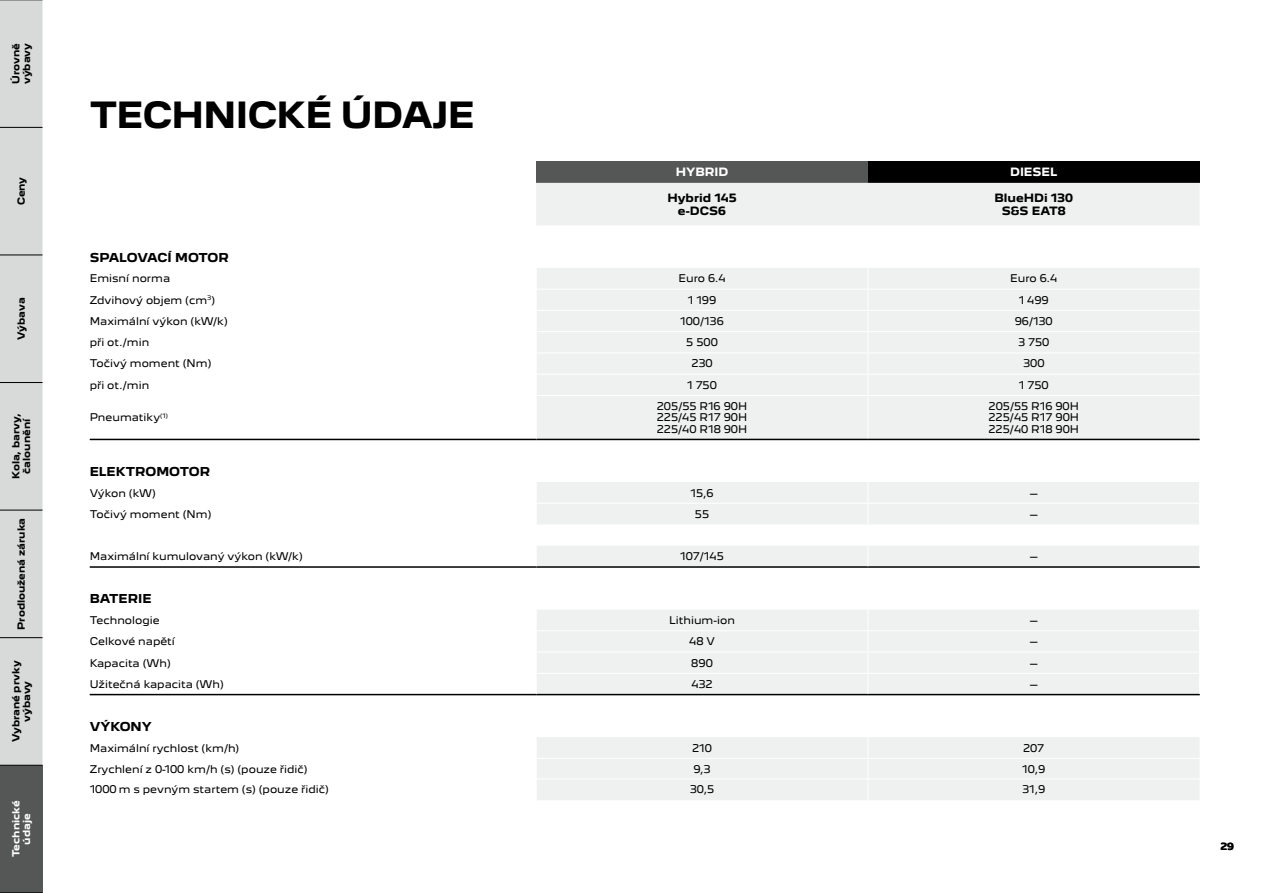
<style>
.page{position:relative;width:1263px;height:893px;background:#fff}
.page>*{position:absolute;margin:0;border:0;box-sizing:border-box;transform-origin:0 0}
.t1{font:700 33px "Peugeot New";letter-spacing:-.02em;color:#000}
.t2{font:700 11.25px "Peugeot New";color:#000}
.t3{font:700 11.25px "Peugeot New";letter-spacing:-.02em;color:#000}
.t4{font:700 10.5px/12.6px "Peugeot New";color:#000;text-align:center}
.t5{font:700 10.5px "Peugeot New";color:#fff}
.t6{font:9.75px/11.7px "Peugeot New";color:#000;text-align:justify}
.t7{font:700 9px/10.8px "Peugeot New";color:#000;text-align:center}
.t8{font:700 9px/10.8px "Peugeot New";color:#fff;text-align:center}
</style>
<div class="page">
<div style="left:536px;top:162px;width:332px;height:21px;background:#555756"></div>
<div style="left:868px;top:162px;width:331px;height:21px;background:#000"></div>
<svg style="left:536px;top:183px;width:663px;height:617px;fill:#eff0f0"></svg>
<hr style="left:90px;top:694px;width:446px;height:1px;background:#000">
<hr style="left:536px;top:694px;width:332px;height:1px;background:#000">
<hr style="left:868px;top:694px;width:332px;height:1px;background:#000">
<hr style="left:536px;top:503px;width:332px;height:1px;background:#fff">
<hr style="left:868px;top:503px;width:332px;height:1px;background:#fff">
<hr style="left:868px;top:758px;width:331px;height:1px;background:#fff">
<hr style="left:868px;top:779px;width:331px;height:1px;background:#fff">
<svg style="left:868px;top:737px;width:1px;height:63px"></svg>
<hr style="left:536px;top:289px;width:332px;height:1px;background:#fff">
<hr style="left:868px;top:289px;width:331px;height:1px;background:#fff">
<hr style="left:536px;top:310px;width:332px;height:1px;background:#fff">
<hr style="left:868px;top:310px;width:331px;height:1px;background:#fff">
<hr style="left:536px;top:331px;width:332px;height:1px;background:#fff">
<hr style="left:868px;top:331px;width:331px;height:1px;background:#fff">
<hr style="left:536px;top:353px;width:332px;height:1px;background:#fff">
<hr style="left:868px;top:353px;width:331px;height:1px;background:#fff">
<hr style="left:536px;top:374px;width:332px;height:1px;background:#fff">
<hr style="left:868px;top:374px;width:331px;height:1px;background:#fff">
<svg style="left:868px;top:268px;width:1px;height:127px"></svg>
<hr style="left:536px;top:395px;width:332px;height:1px;background:#fff">
<hr style="left:868px;top:395px;width:331px;height:1px;background:#fff">
<hr style="left:868px;top:396px;width:1px;height:43px;background:#fff">
<hr style="left:90px;top:439px;width:446px;height:1px;background:#000">
<hr style="left:90px;top:566px;width:446px;height:2px;background:#000">
<hr style="left:536px;top:439px;width:332px;height:1px;background:#000">
<hr style="left:868px;top:439px;width:331px;height:1px;background:#000">
<hr style="left:536px;top:566px;width:332px;height:2px;background:#000">
<hr style="left:868px;top:566px;width:332px;height:2px;background:#000">
<svg style="left:536px;top:268px;width:1px;height:127px"></svg>
<hr style="left:536px;top:396px;width:1px;height:43px;background:#fff">
<svg style="left:536px;top:482px;width:1px;height:42px"></svg>
<svg style="left:868px;top:482px;width:1px;height:42px"></svg>
<svg style="left:536px;top:546px;width:1px;height:20px"></svg>
<svg style="left:868px;top:546px;width:1px;height:20px"></svg>
<hr style="left:536px;top:630px;width:332px;height:1px;background:#fff">
<hr style="left:868px;top:630px;width:332px;height:1px;background:#fff">
<hr style="left:536px;top:652px;width:332px;height:1px;background:#fff">
<hr style="left:868px;top:652px;width:332px;height:1px;background:#fff">
<hr style="left:536px;top:673px;width:332px;height:1px;background:#fff">
<svg style="left:536px;top:609px;width:1px;height:85px"></svg>
<hr style="left:868px;top:673px;width:332px;height:1px;background:#fff">
<svg style="left:868px;top:609px;width:1px;height:85px"></svg>
<hr style="left:536px;top:758px;width:332px;height:1px;background:#fff">
<hr style="left:536px;top:779px;width:332px;height:1px;background:#fff">
<svg style="left:536px;top:737px;width:1px;height:63px"></svg>
<div style="left:0;top:765px;width:43px;height:128px;background:#555756"></div>
<div style="left:0;top:1px;width:43px;height:764px;background:#d8dada"></div>
<hr style="left:0;top:892px;width:43px;height:1px;background:#000">
<hr style="left:0;top:765px;width:43px;height:1px;background:#000">
<hr style="left:0;top:637px;width:43px;height:1px;background:#000">
<hr style="left:0;top:510px;width:43px;height:1px;background:#000">
<hr style="left:0;top:382px;width:43px;height:1px;background:#000">
<hr style="left:0;top:255px;width:43px;height:1px;background:#000">
<hr style="left:0;top:127px;width:43px;height:1px;background:#000">
<hr style="left:0;top:0;width:43px;height:1px;background:#000">
<p class="t7" style="left:10px;top:84px;width:43px;text-align:left;rotate:-90deg">Úrovně výbavy</p>
<p class="t7" style="left:15px;top:205px;width:30px;rotate:-90deg">Ceny</p>
<p class="t7" style="left:15px;top:340px;width:44px;rotate:-90deg">Výbava</p>
<p class="t7" style="left:10px;top:479px;width:67px;rotate:-90deg">Kola, barvy, čalounění</p>
<p class="t7" style="left:15px;top:630px;width:113px;rotate:-90deg">Prodloužená záruka</p>
<p class="t7" style="left:10px;top:742px;width:83px;rotate:-90deg">Vybrané prvky výbavy</p>
<p class="t8" style="left:10px;top:857px;width:58px;rotate:-90deg">Technické údaje</p>
<h1 class="t1" style="left:90px;top:87px;width:387px">TECHNICKÉ ÚDAJE</h1>
<p class="t5" style="left:676px;top:164px;width:54px">HYBRID</p>
<p class="t5" style="left:1010px;top:164px;width:49px">DIESEL</p>
<p class="t4" style="left:667px;top:191px;width:71px">Hybrid 145 e-DCS6</p>
<p class="t4" style="left:994px;top:191px;width:80px">BlueHDi 130<br>S&amp;S EAT8</p>
<p class="t3" style="left:90px;top:248px;width:141px">SPALOVACÍ MOTOR</p>
<p class="t6" style="left:90px;top:272px;width:82px">Emisní norma</p>
<p class="t6" style="left:678px;top:272px;width:49px">Euro 6.4</p>
<p class="t6" style="left:1010px;top:272px;width:49px">Euro 6.4</p>
<p class="t6" style="left:90px;top:293px;width:127px">Zdvihový objem (cm<sup>3</sup>)</p>
<p class="t6" style="left:688px;top:293px;width:30px">1 199</p>
<p class="t6" style="left:1019px;top:293px;width:32px">1 499</p>
<p class="t6" style="left:90px;top:314px;width:140px">Maximální výkon (kW/k)</p>
<p class="t6" style="left:680px;top:314px;width:45px">100/136</p>
<p class="t6" style="left:1015px;top:314px;width:40px">96/130</p>
<p class="t6" style="left:90px;top:336px;width:61px">při ot./min</p>
<p class="t6" style="left:686px;top:336px;width:33px">5 500</p>
<p class="t6" style="left:1018px;top:336px;width:33px">3 750</p>
<p class="t6" style="left:90px;top:357px;width:123px">Točivý moment (Nm)</p>
<p class="t6" style="left:691px;top:357px;width:23px">230</p>
<p class="t6" style="left:1023px;top:357px;width:23px">300</p>
<p class="t6" style="left:90px;top:378px;width:61px">při ot./min</p>
<p class="t6" style="left:687px;top:378px;width:31px">1 750</p>
<p class="t6" style="left:1019px;top:378px;width:31px">1 750</p>
<p class="t6" style="left:90px;top:411px;width:80px">Pneumatiky<sup>(1)</sup></p>
<p class="t6" style="left:657px;top:399px;width:92px">205/55 R16 90H 225/45 R17 90H 225/40 R18 90H</p>
<p class="t6" style="left:988px;top:399px;width:92px">205/55 R16 90H 225/45 R17 90H 225/40 R18 90H</p>
<p class="t2" style="left:90px;top:462px;width:122px">ELEKTROMOTOR</p>
<p class="t6" style="left:90px;top:486px;width:68px">Výkon (kW)</p>
<p class="t6" style="left:690px;top:486px;width:25px">15,6</p>
<p class="t6" style="left:1030px;top:486px;width:9px">–</p>
<p class="t6" style="left:90px;top:507px;width:123px">Točivý moment (Nm)</p>
<p class="t6" style="left:695px;top:507px;width:16px">55</p>
<p class="t6" style="left:1030px;top:507px;width:9px">–</p>
<p class="t6" style="left:90px;top:550px;width:215px">Maximální kumulovaný výkon (kW/k)</p>
<p class="t6" style="left:680px;top:550px;width:45px">107/145</p>
<p class="t6" style="left:1030px;top:550px;width:9px">–</p>
<p class="t2" style="left:90px;top:589px;width:63px">BATERIE</p>
<p class="t6" style="left:90px;top:613px;width:71px">Technologie</p>
<p class="t6" style="left:669px;top:613px;width:67px">Lithium-ion</p>
<p class="t6" style="left:1030px;top:613px;width:9px">–</p>
<p class="t6" style="left:90px;top:635px;width:87px">Celkové napětí</p>
<p class="t6" style="left:689px;top:635px;width:27px">48 V</p>
<p class="t6" style="left:1030px;top:635px;width:9px">–</p>
<p class="t6" style="left:90px;top:656px;width:83px">Kapacita (Wh)</p>
<p class="t6" style="left:691px;top:656px;width:23px">890</p>
<p class="t6" style="left:1030px;top:656px;width:9px">–</p>
<p class="t6" style="left:90px;top:677px;width:136px">Užitečná kapacita (Wh)</p>
<p class="t6" style="left:691px;top:677px;width:23px">432</p>
<p class="t6" style="left:1030px;top:677px;width:9px">–</p>
<p class="t2" style="left:90px;top:717px;width:64px">VÝKONY</p>
<p class="t6" style="left:90px;top:741px;width:151px">Maximální rychlost (km/h)</p>
<p class="t6" style="left:692px;top:741px;width:21px">210</p>
<p class="t6" style="left:1023px;top:741px;width:23px">207</p>
<p class="t6" style="left:90px;top:762px;width:219px">Zrychlení z 0-100 km/h (s) (pouze řidič)</p>
<p class="t6" style="left:693px;top:762px;width:19px">9,3</p>
<p class="t6" style="left:1022px;top:762px;width:25px">10,9</p>
<p class="t6" style="left:90px;top:783px;width:241px">1000 m s pevným startem (s) (pouze řidič)</p>
<p class="t6" style="left:690px;top:783px;width:26px">30,5</p>
<p class="t6" style="left:1022px;top:783px;width:25px">31,9</p>
<p class="t7" style="left:1220px;top:841px;width:15px">29</p>
</div>
